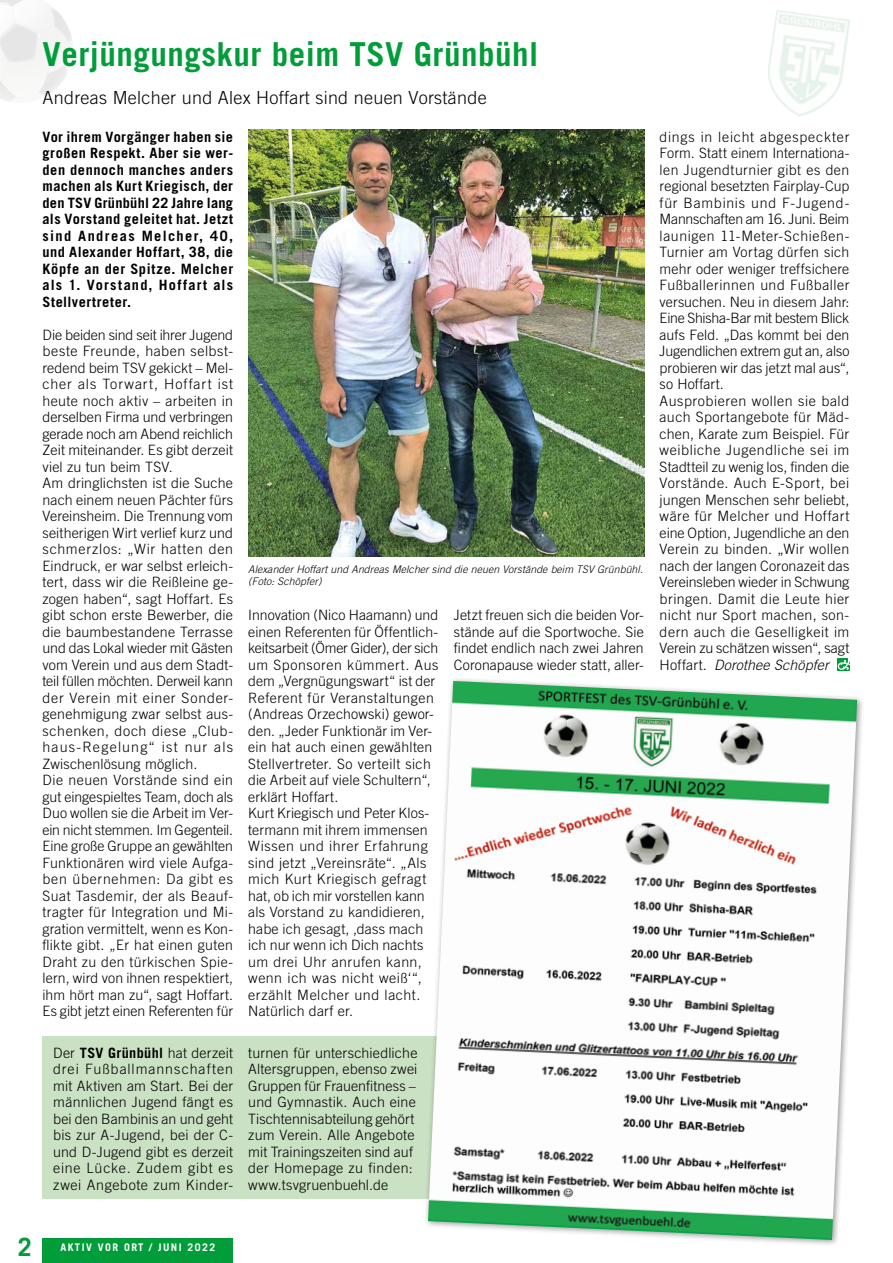
<style>
.page{position:relative;width:893px;height:1263px;background:#fff}
.page>*{position:absolute;margin:0;border:0;box-sizing:border-box;transform-origin:0 0}
.t1{font:700 33px "Ludwigsburg Trade Gothic";color:#009d3a}
.t2{font:700 25.2px "Ludwigsburg Trade Gothic";color:#009d3a}
.t3{font:300 18px "Ludwigsburg Trade Gothic";color:#000}
.t4{font:300 14.25px/16.5px "Ludwigsburg Trade Gothic";color:#000}
.t5{font:700 14.25px/16.5px "Ludwigsburg Trade Gothic";letter-spacing:.04em;color:#000;text-align:justify}
.t6{font:14.25px "Ludwigsburg Trade Gothic Lt Ob";letter-spacing:-.005em;color:#000}
.t7{font:10.5px/12px "Ludwigsburg Trade Gothic Lt Ob";letter-spacing:-.005em;color:#000}
.t8{font:700 10.5px "Ludwigsburg Trade Gothic";letter-spacing:.125em;color:#fff}
.s1{font-weight:700}
.s2{font-family:"Ludwigsburg Trade Gothic";font-weight:300}
</style>
<div class="page">
<div style="left:43px;top:1238px;width:190px;height:25px;background:#009d3a"></div>
<img style="left:768px;top:10px;width:82px;height:107px">
<div style="left:837px;top:658px;width:13px;height:13px;background:#009d3a"></div>
<svg style="left:838px;top:658px;width:12px;height:12px"></svg>
<img style="left:248px;top:130px;width:397px;height:426px">
<div style="left:43px;top:1036px;width:396px;height:163px;background:#cbe1c3"></div>
<div style="left:424px;top:677px;width:441px;height:571px;background:#000;opacity:.4"></div>
<img style="left:428px;top:681px;width:429px;height:559px">
<h1 class="t1" style="left:43px;top:34px;width:498px">Verjüngungskur beim TSV Grünbühl</h1>
<p class="t3" style="left:43px;top:87px;width:446px">Andreas Melcher und Alex Hoffart sind neuen Vorstände</p>
<p class="t5" style="left:43px;top:128px;width:192px">Vor ihrem Vorgänger haben sie großen Respekt. Aber sie wer&shy;den dennoch manches anders machen als Kurt Kriegisch, der den TSV Grünbühl 22 Jahre lang als Vorstand geleitet hat. Jetzt sind Andreas Melcher, 40, und Alexander Hoffart, 38, die Köpfe an der Spitze. Melcher als 1. Vorstand, Hoffart als Stellvertreter.</p>
<p class="t4" style="left:43px;top:326px;width:192px">Die beiden sind seit ihrer Jugend beste Freunde, haben selbst&shy;redend beim TSV gekickt – Mel&shy;cher als Torwart, Hoffart ist heute noch aktiv – arbeiten in derselben Firma und verbringen gerade noch am Abend reichlich<br>Zeit miteinander. Es gibt derzeit viel zu tun beim TSV.<br>Am dringlichsten ist die Suche nach einem neuen Pächter fürs<br>Vereinsheim. Die Trennung vom seitherigen Wirt verlief kurz und schmerzlos: „Wir hatten den<br>Eindruck, er war selbst erleich&shy;tert, dass wir die Reißleine ge&shy;zogen haben“, sagt Hoffart. Es gibt schon erste Bewerber, die die baumbestandene Terrasse und das Lokal wieder mit Gästen vom Verein und aus dem Stadt&shy;teil füllen möchten. Derweil kann der Verein mit einer Sonder&shy;genehmigung zwar selbst aus&shy;schenken, doch diese „Club&shy;haus-Regelung“ ist nur als<br>Zwischenlösung möglich.<br>Die neuen Vorstände sind ein gut eingespieltes Team, doch als<br>Duo wollen sie die Arbeit im Ver&shy;ein nicht stemmen. Im Gegenteil.<br>Eine große Gruppe an gewählten<br>Funktionären wird viele Aufga&shy;ben übernehmen: Da gibt es<br>Suat Tasdemir, der als Beauf&shy;tragter für Integration und Mi&shy;gration vermittelt, wenn es Kon&shy;flikte gibt. „Er hat einen guten<br>Draht zu den türkischen Spie&shy;lern, wird von ihnen respektiert, ihm hört man zu“, sagt Hoffart.<br>Es gibt jetzt einen Referenten für</p>
<p class="t7" style="left:248px;top:563px;width:396px">Alexander Hoffart und Andreas Melcher sind die neuen Vorstände beim TSV Grünbühl. (Foto: Schöpfer)</p>
<p class="t4" style="left:248px;top:607px;width:192px">Innovation (Nico Haamann) und einen Referenten für Öffentlich&shy;keitsarbeit (Ömer Gider), der sich um Sponsoren kümmert. Aus dem „Vergnügungswart“ ist der<br>Referent für Veranstaltungen (Andreas Orzechowski) gewor&shy;den. „Jeder Funktionär im Ver&shy;ein hat auch einen gewählten<br>Stellvertreter. So verteilt sich die Arbeit auf viele Schultern“, erklärt Hoffart.<br>Kurt Kriegisch und Peter Klos&shy;termann mit ihrem immensen<br>Wissen und ihrer Erfahrung sind jetzt „Vereinsräte“. „Als mich Kurt Kriegisch gefragt hat, ob ich mir vorstellen kann als Vorstand zu kandidieren, habe ich gesagt, ‚dass mach ich nur wenn ich Dich nachts um drei Uhr anrufen kann, wenn ich was nicht weiß‘“, erzählt Melcher und lacht.<br>Natürlich darf er.</p>
<p class="t4" style="left:454px;top:607px;width:192px;text-align:justify">Jetzt freuen sich die beiden Vor&shy;stände auf die Sportwoche. Sie findet endlich nach zwei Jahren Coronapause wieder statt, aller-</p>
<p class="t4" style="left:53px;top:1044px;width:182px;text-align:justify">Der <span class="s1">TSV Grünbühl</span> hat derzeit drei Fußballmannschaften mit Aktiven am Start. Bei der männlichen Jugend fängt es bei den Bambinis an und geht bis zur A-Jugend, bei der C&shy;und D-Jugend gibt es derzeit eine Lücke. Zudem gibt es zwei Angebote zum Kinder-</p>
<p class="t4" style="left:248px;top:1044px;width:171px">turnen für unterschiedliche<br>Altersgruppen, ebenso zwei<br>Gruppen für Frauenfitness – und Gymnastik. Auch eine<br>Tischtennisabteilung gehört zum Verein. Alle Angebote mit Trainingszeiten sind auf der Homepage zu finden: www.tsvgruenbuehl.de</p>
<p class="t4" style="left:660px;top:128px;width:191px">dings in leicht abgespeckter<br>Form. Statt einem Internationa&shy;len Jugendturnier gibt es den regional besetzten Fairplay-Cup für Bambinis und F-Jugend-<br>Mannschaften am 16. Juni. Beim launigen 11-Meter-Schießen-<br>Turnier am Vortag dürfen sich mehr oder weniger treffsichere<br>Fußballerinnen und Fußballer versuchen. Neu in diesem Jahr:<br>Eine Shisha-Bar mit bestem Blick aufs Feld. „Das kommt bei den<br>Jugendlichen extrem gut an, also probieren wir das jetzt mal aus“, so Hoffart.<br>Ausprobieren wollen sie bald auch Sportangebote für Mäd&shy;chen, Karate zum Beispiel. Für weibliche Jugendliche sei im<br>Stadtteil zu wenig los, finden die<br>Vorstände. Auch E-Sport, bei jungen Menschen sehr beliebt, wäre für Melcher und Hoffart eine Option, Jugendliche an den<br>Verein zu binden. „Wir wollen nach der langen Coronazeit das<br>Vereinsleben wieder in Schwung bringen. Damit die Leute hier nicht nur Sport machen, son&shy;dern auch die Geselligkeit im<br>Verein zu schätzen wissen“, sagt</p>
<p class="t6" style="left:660px;top:656px;width:171px"><span class="s2">Hoffart.</span> Dorothee Schöpfer</p>
<h2 class="t2" style="left:18px;top:1231px;width:16px">2</h2>
<p class="t8" style="left:60px;top:1241px;width:157px">AKTIV VOR ORT / JUNI 2022</p>
</div>
